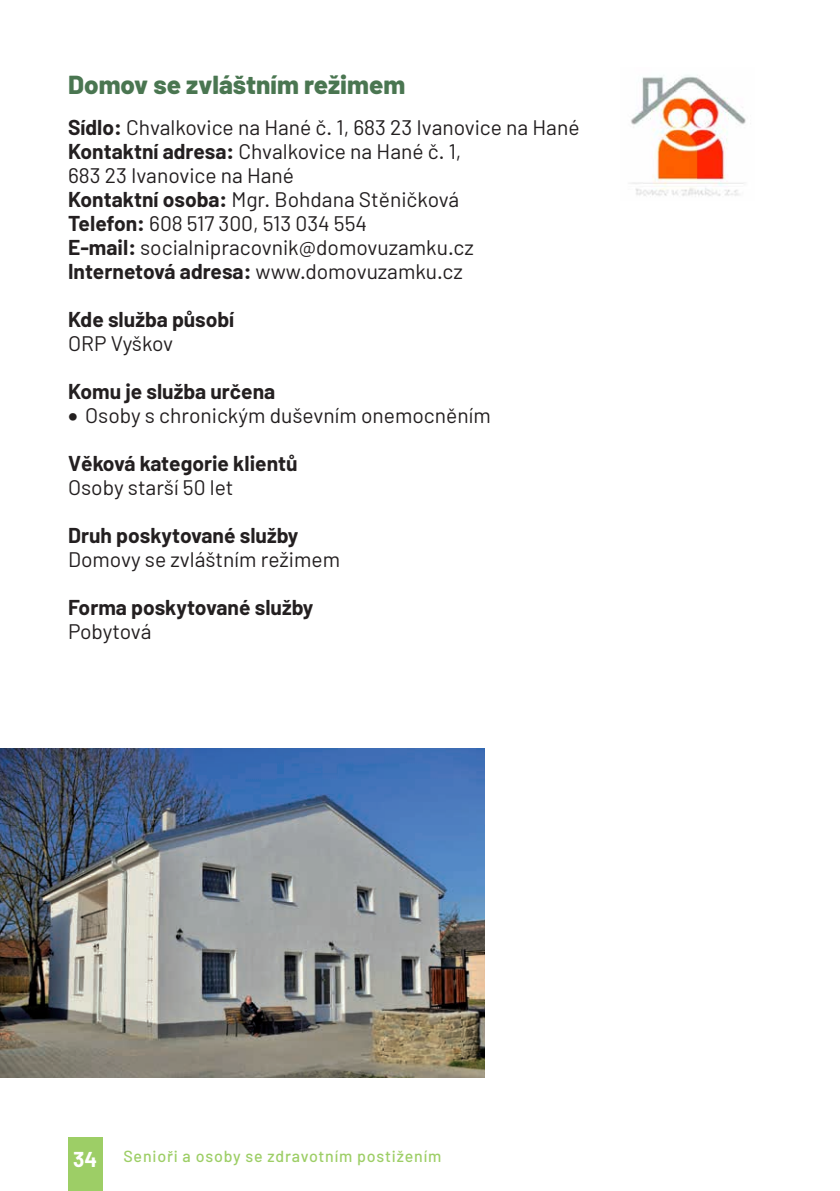
<style>
.page{position:relative;width:840px;height:1191px;background:#fff}
.page>*{position:absolute;margin:0;border:0;box-sizing:border-box;transform-origin:0 0}
.t1{font:800 26px "Barlow";color:#4a7651}
.t2{font:21px/24px "Barlow";color:#231f20}
.t3{font:700 21px "Barlow";color:#231f20}
.t4{font:500 16px "Barlow";letter-spacing:.05em;color:#9dce66}
.s1{font-weight:700}
.s2{font-weight:700;font-size:21px;color:#fff}
</style>
<div class="page">
<img style="left:0;top:749px;width:484px;height:328px">
<img style="left:630px;top:75px;width:116px;height:121px">
<div style="left:68px;top:1137px;width:34px;height:54px;background:#9dce66"></div>
<p class="t1" style="left:68px;top:69px;width:338px">Domov se zvláštním režimem</p>
<p class="t2" style="left:68px;top:115px;width:512px"><span class="s1">Sídlo:</span> Chvalkovice na Hané č. 1, 683 23 Ivanovice na Hané <span class="s1">Kontaktní adresa:</span> Chvalkovice na Hané č. 1,<br>683 23 Ivanovice na Hané<br><span class="s1">Kontaktní osoba:</span> Mgr. Bohdana Stěničková<br><span class="s1">Telefon:</span> 608 517 300, 513 034 554<br><span class="s1">E-mail:</span> socialnipracovnik@domovuzamku.cz <span class="s1">Internetová adresa:</span> www.domovuzamku.cz</p>
<p class="t3" style="left:68px;top:306px;width:168px">Kde služba působí</p>
<p class="t2" style="left:68px;top:331px;width:107px">ORP Vyškov</p>
<p class="t3" style="left:68px;top:378px;width:208px">Komu je služba určena</p>
<p class="t2" style="left:68px;top:403px;width:424px">• Osoby s chronickým duševním onemocněním</p>
<p class="t3" style="left:68px;top:450px;width:231px">Věková kategorie klientů</p>
<p class="t2" style="left:68px;top:475px;width:167px">Osoby starší 50 let</p>
<p class="t3" style="left:68px;top:522px;width:232px">Druh poskytované služby</p>
<p class="t2" style="left:68px;top:547px;width:273px">Domovy se zvláštním režimem</p>
<p class="t3" style="left:68px;top:594px;width:247px">Forma poskytované služby</p>
<p class="t2" style="left:68px;top:619px;width:85px">Pobytová</p>
<p class="t4" style="left:73px;top:1146px;width:369px"><span class="s2">34</span> Senioři a osoby se zdravotním postižením</p>
</div>
